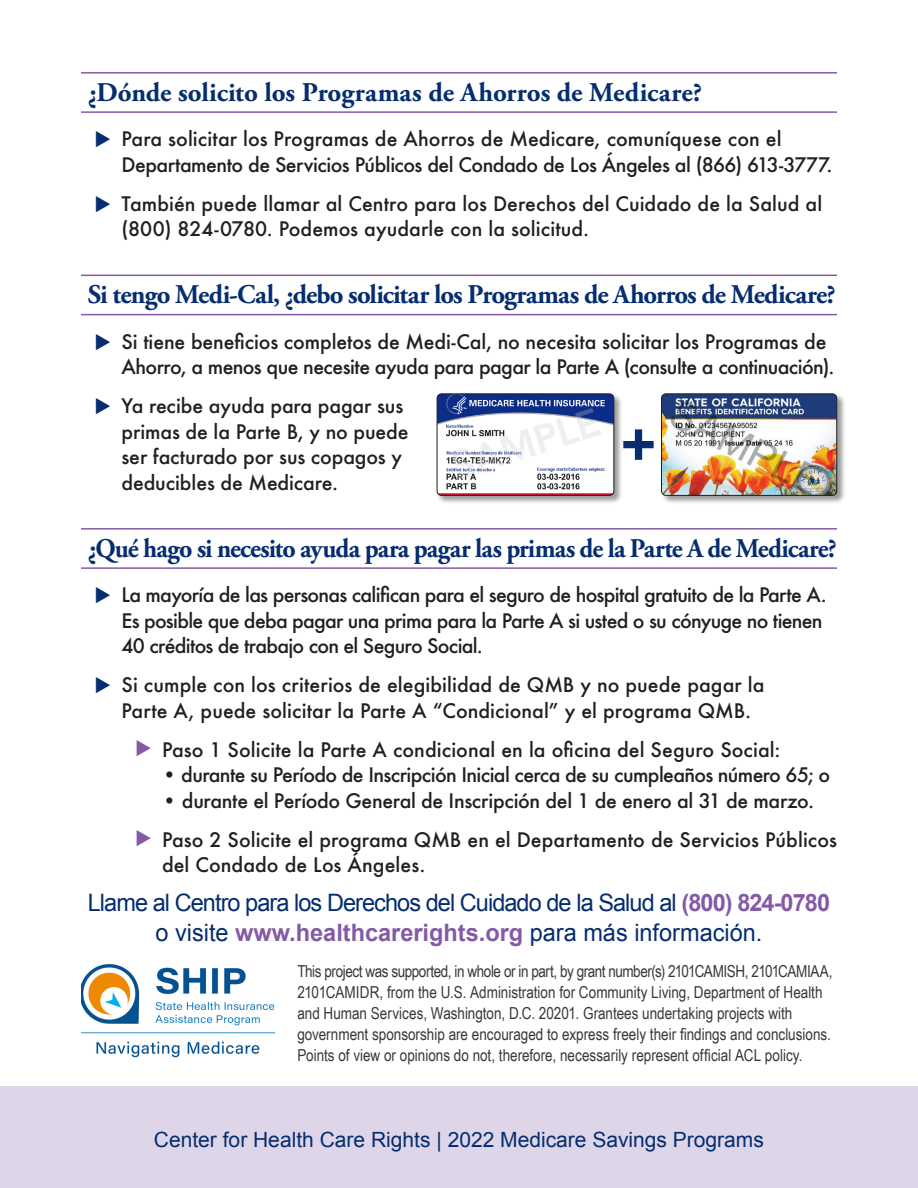
<style>
.page{position:relative;width:918px;height:1188px;background:#fff}
.page>*{position:absolute;margin:0;border:0;box-sizing:border-box;transform-origin:0 0}
.Subheader{font:700 27px "Adobe Garamond Pro";letter-spacing:-.025em;color:#052d6f}
.Subheader-2{font:700 27px "Adobe Garamond Pro";letter-spacing:-.025em;color:#052d6f;scale:.96 1}
.Subheader-3{font:700 27px "Adobe Garamond Pro";color:#052d6f}
.t1{font:24px/30px "Arial";letter-spacing:-.04em;color:#052d6f;text-align:center}
.t2{font:21px "Arial";color:#052d6f}
.t3{font:500 19.5px/25.5px "Futura";letter-spacing:-.005em;color:#231f20}
.t4{font:500 19.5px/25.5px "Futura";letter-spacing:-.035em;color:#231f20}
.t5{font:500 19.5px "Futura";letter-spacing:-.03em;color:#231f20}
.Legal{font:16.5px/21px "Arial Narrow";color:#383839}
.s1{font-weight:700;color:#845aa5}
</style>
<div class="page">
<div style="left:0;top:1086px;width:918px;height:102px;background:#ded5e9"></div>
<hr style="left:81px;top:72px;width:756px;height:2px;background:#845aa5">
<hr style="left:81px;top:111px;width:756px;height:2px;background:#845aa5">
<hr style="left:81px;top:275px;width:756px;height:1px;background:#845aa5">
<hr style="left:81px;top:314px;width:756px;height:1px;background:#845aa5">
<hr style="left:81px;top:528px;width:756px;height:2px;background:#845aa5">
<hr style="left:81px;top:567px;width:756px;height:2px;background:#845aa5">
<img style="left:81px;top:964px;width:194px;height:94px">
<div style="left:436px;top:393px;width:187px;height:111px;background:#231f20;opacity:.45"></div>
<img style="left:437px;top:394px;width:177px;height:101px">
<div style="left:437px;top:394px;width:177px;height:102px;border:1px solid #231f20;border-radius:4px"></div>
<div style="left:661px;top:393px;width:185px;height:111px;background:#231f20;opacity:.45"></div>
<img style="left:662px;top:394px;width:175px;height:101px">
<div style="left:661px;top:394px;width:176px;height:102px;border:1px solid #231f20;border-radius:4px"></div>
<svg style="left:623px;top:429px;width:31px;height:31px"></svg>
<p class="Subheader-3" style="left:88px;top:76px;width:616px">¿Dónde solicito los Programas de Ahorros de Medicare?</p>
<p class="t3" style="left:122px;top:126px;width:712px">Para solicitar los Programas de Ahorros de Medicare, comuníquese con el<br>Departamento de Servicios Públicos del Condado de Los Ángeles al (866) 613-3777.</p>
<p class="t3" style="left:122px;top:191px;width:702px">También puede llamar al Centro para los Derechos del Cuidado de la Salud al (800) 824-0780. Podemos ayudarle con la solicitud.</p>
<p class="Subheader" style="left:88px;top:279px;width:749px">Si tengo Medi-Cal, ¿debo solicitar los Programas de Ahorros de Medicare?</p>
<p class="t3" style="left:122px;top:329px;width:715px">Si tiene beneficios completos de Medi-Cal, no necesita solicitar los Programas de<br>Ahorro, a menos que necesite ayuda para pagar la Parte A (consulte a continuación).</p>
<p class="t3" style="left:122px;top:393px;width:289px">Ya recibe ayuda para pagar sus primas de la Parte B, y no puede ser facturado por sus copagos y deducibles de Medicare.</p>
<p class="Subheader-2" style="left:88px;top:532px;width:782px">¿Qué hago si necesito ayuda para pagar las primas de la Parte A de Medicare?</p>
<p class="t4" style="left:122px;top:582px;width:707px">La mayoría de las personas califican para el seguro de hospital gratuito de la Parte A.<br>Es posible que deba pagar una prima para la Parte A si usted o su cónyuge no tienen<br>40 créditos de trabajo con el Seguro Social.</p>
<p class="t3" style="left:122px;top:672px;width:644px">Si cumple con los criterios de elegibilidad de QMB y no puede pagar la<br>Parte A, puede solicitar la Parte A “Condicional” y el programa QMB.</p>
<p class="t3" style="left:162px;top:737px;width:620px">Paso 1 Solicite la Parte A condicional en la oficina del Seguro Social:</p>
<p class="t5" style="left:162px;top:762px;width:670px">• durante su Período de Inscripción Inicial cerca de su cumpleaños número 65; o</p>
<p class="t3" style="left:162px;top:788px;width:654px">• durante el Período General de Inscripción del 1 de enero al 31 de marzo.</p>
<p class="t3" style="left:162px;top:827px;width:677px">Paso 2 Solicite el programa QMB en el Departamento de Servicios Públicos del Condado de Los Ángeles.</p>
<p class="t1" style="left:88px;top:888px;width:744px">Llame al Centro para los Derechos del Cuidado de la Salud al <span class="s1">(800) 824-0780 </span>o visite <span class="s1">www.healthcarerights.org</span> para más información.</p>
<p class="Legal" style="left:297px;top:960px;width:537px">This project was supported, in whole or in part, by grant number(s) 2101CAMISH, 2101CAMIAA, 2101CAMIDR, from the U.S. Administration for Community Living, Department of Health and Human Services, Washington, D.C. 20201. Grantees undertaking projects with government sponsorship are encouraged to express freely their findings and conclusions.<br>Points of view or opinions do not, therefore, necessarily represent official ACL policy.</p>
<p class="t2" style="left:154px;top:1126px;width:612px">Center for Health Care Rights | 2022 Medicare Savings Programs</p>
</div>
